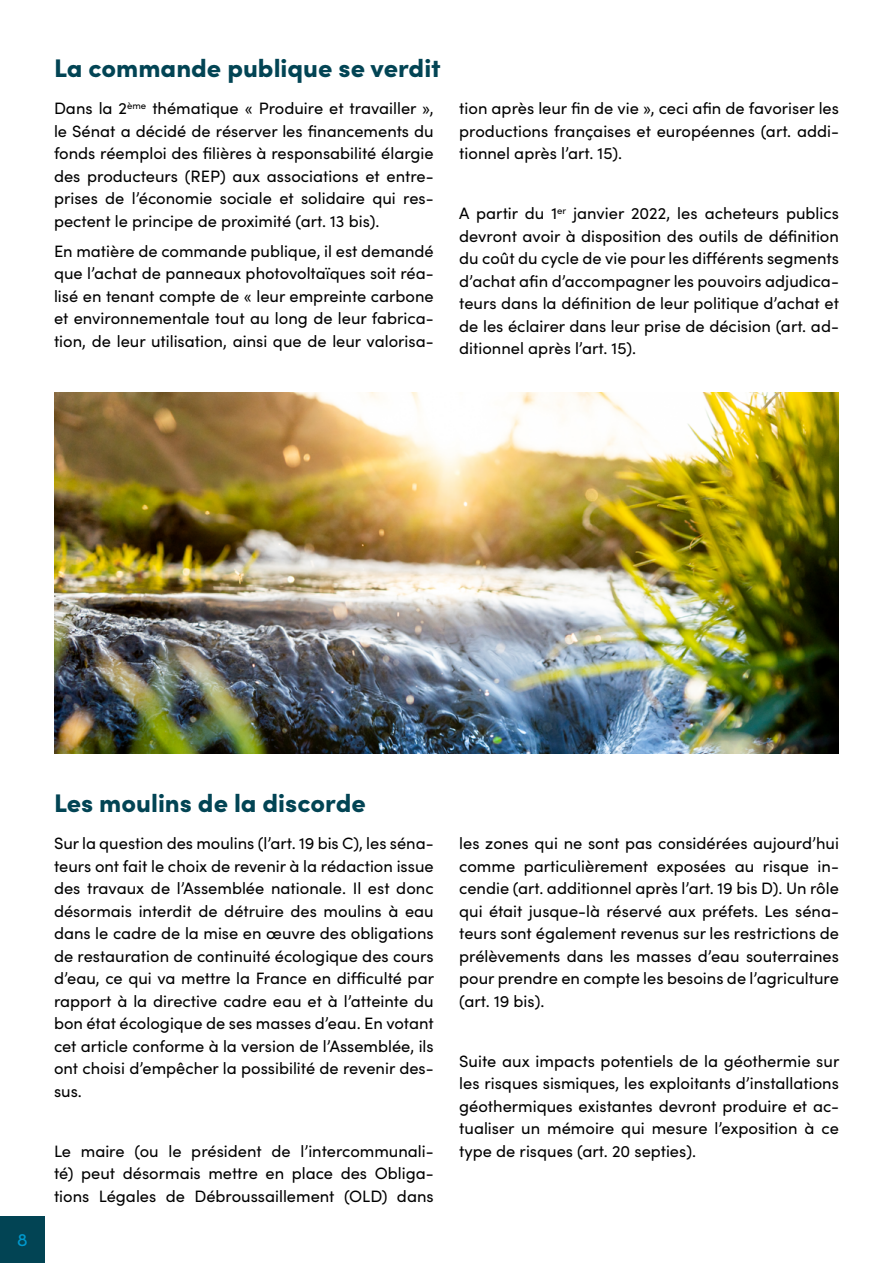
<style>
.page{position:relative;width:893px;height:1263px;background:#fff}
.page>*{position:absolute;margin:0;border:0;box-sizing:border-box;transform-origin:0 0}
.t1{font:900 25.5px "Sofia Pro";color:#024454}
.t2{font:18px "Sofia Pro";color:#0099ce}
.t3{font:16.5px/22.5px "Sofia Pro";color:#000;text-align:justify}
</style>
<div class="page">
<div style="left:0;top:1216px;width:45px;height:47px;background:#024454"></div>
<img style="left:54px;top:392px;width:785px;height:362px">
<h1 class="t1" style="left:54px;top:48px;width:388px">La commande publique se verdit</h1>
<p class="t3" style="left:54px;top:96px;width:381px">Dans la 2<sup>ème</sup> thématique « Produire et travailler », le Sénat a décidé de réserver les financements du fonds réemploi des filières à responsabilité élargie des producteurs (REP) aux associations et entre&shy;prises de l’économie sociale et solidaire qui res&shy;pectent le principe de proximité (art. 13 bis).</p>
<p class="t3" style="left:54px;top:239px;width:381px">En matière de commande publique, il est demandé que l’achat de panneaux photovoltaïques soit réa&shy;lisé en tenant compte de « leur empreinte carbone et environnementale tout au long de leur fabrica&shy;tion, de leur utilisation, ainsi que de leur valorisa-</p>
<p class="t3" style="left:459px;top:96px;width:381px">tion après leur fin de vie », ceci afin de favoriser les productions françaises et européennes (art. addi&shy;tionnel après l’art. 15).</p>
<p class="t3" style="left:459px;top:201px;width:381px">A partir du 1<sup>er</sup> janvier 2022, les acheteurs publics devront avoir à disposition des outils de définition du coût du cycle de vie pour les différents segments d’achat afin d’accompagner les pouvoirs adjudica&shy;teurs dans la définition de leur politique d’achat et de les éclairer dans leur prise de décision (art. ad&shy;ditionnel après l’art. 15).</p>
<p class="t2" style="left:17px;top:1226px;width:12px">8</p>
<h1 class="t1" style="left:54px;top:783px;width:313px">Les moulins de la discorde</h1>
<p class="t3" style="left:54px;top:831px;width:382px">Sur la question des moulins (l’art. 19 bis C), les séna&shy;teurs ont fait le choix de revenir à la rédaction issue des travaux de l’Assemblée nationale. Il est donc désormais interdit de détruire des moulins à eau dans le cadre de la mise en œuvre des obligations de restauration de continuité écologique des cours d’eau, ce qui va mettre la France en difficulté par rapport à la directive cadre eau et à l’atteinte du bon état écologique de ses masses d’eau. En votant cet article conforme à la version de l’Assemblée, ils ont choisi d’empêcher la possibilité de revenir des&shy;sus.</p>
<p class="t3" style="left:54px;top:1139px;width:381px">Le maire (ou le président de l’intercommunali&shy;té) peut désormais mettre en place des Obliga&shy;tions Légales de Débroussaillement (OLD) dans</p>
<p class="t3" style="left:459px;top:831px;width:381px">les zones qui ne sont pas considérées aujourd’hui comme particulièrement exposées au risque in&shy;cendie (art. additionnel après l’art. 19 bis D). Un rôle qui était jusque-là réservé aux préfets. Les séna&shy;teurs sont également revenus sur les restrictions de prélèvements dans les masses d’eau souterraines pour prendre en compte les besoins de l’agriculture (art. 19 bis).</p>
<p class="t3" style="left:459px;top:1049px;width:382px">Suite aux impacts potentiels de la géothermie sur les risques sismiques, les exploitants d’installations géothermiques existantes devront produire et ac&shy;tualiser un mémoire qui mesure l’exposition à ce type de risques (art. 20 septies).</p>
</div>
